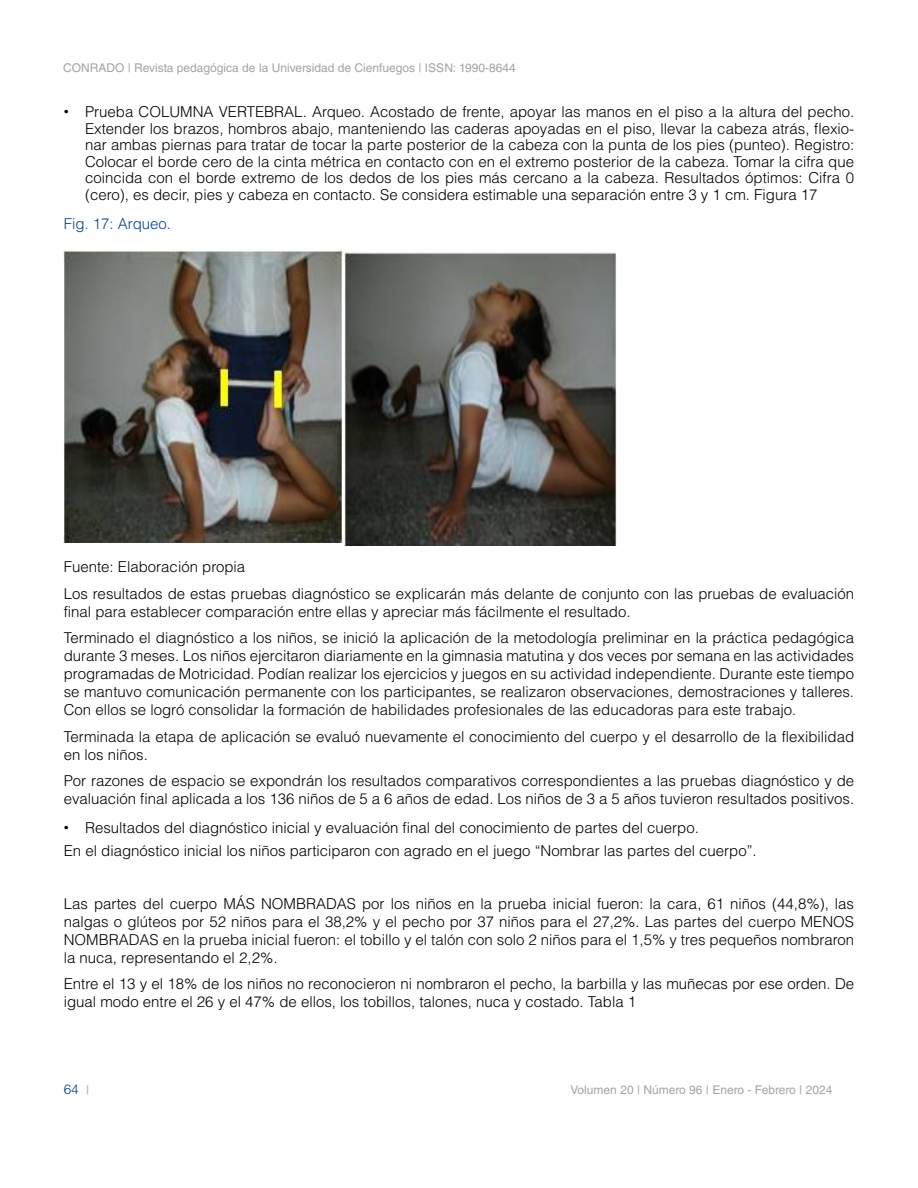
<style>
.page{position:relative;width:918px;height:1188px;background:#fff}
.page>*{position:absolute;margin:0;border:0;box-sizing:border-box;transform-origin:0 0}
.t1{font:300 15px/18px "Helvetica LT Std";color:#000}
.t2{font:300 15px "Helvetica LT Std";color:#004494}
.t3{font:300 13.5px "Helvetica LT Std";color:#004494}
.t4{font:12px "Helvetica LT Std";color:#a3a4a6}
.s1{font-family:"Adobe Caslon Pro";font-weight:400}
.s2{font-weight:400;font-size:12px;color:#a3a4a6}
</style>
<div class="page">
<img style="left:64px;top:251px;width:279px;height:292px">
<img style="left:345px;top:252px;width:272px;height:294px">
<p class="t4" style="left:63px;top:61px;width:454px">CONRADO | Revista pedagógica de la Universidad de Cienfuegos | ISSN: 1990-8644</p>
<p class="t1" style="left:85px;top:103px;width:771px;line-height:16.5px;text-align:justify;text-indent:-21px"><span class="s1">•</span> Prueba COLUMNA VERTEBRAL. Arqueo. Acostado de frente, apoyar las manos en el piso a la altura del pecho.<br>Extender los brazos, hombros abajo, manteniendo las caderas apoyadas en el piso, llevar la cabeza atrás, flexio&shy;nar ambas piernas para tratar de tocar la parte posterior de la cabeza con la punta de los pies (punteo). Registro:<br>Colocar el borde cero de la cinta métrica en contacto con en el extremo posterior de la cabeza. Tomar la cifra que coincida con el borde extremo de los dedos de los pies más cercano a la cabeza. Resultados óptimos: Cifra 0 (cero), es decir, pies y cabeza en contacto. Se considera estimable una separación entre 3 y 1 cm. Figura 17</p>
<p class="t2" style="left:64px;top:214px;width:109px">Fig. 17: Arqueo.</p>
<p class="t1" style="left:64px;top:553px;width:792px;line-height:26.5px">Fuente: Elaboración propia<br>Los resultados de estas pruebas diagnóstico se explicarán más delante de conjunto con las pruebas de evaluación</p>
<p class="t1" style="left:64px;top:598px;width:792px;line-height:26.5px">final para establecer comparación entre ellas y apreciar más fácilmente el resultado.<br>Terminado el diagnóstico a los niños, se inició la aplicación de la metodología preliminar en la práctica pedagógica</p>
<p class="t1" style="left:64px;top:647px;width:792px;text-align:justify">durante 3 meses. Los niños ejercitaron diariamente en la gimnasia matutina y dos veces por semana en las actividades programadas de Motricidad. Podían realizar los ejercicios y juegos en su actividad independiente. Durante este tiempo se mantuvo comunicación permanente con los participantes, se realizaron observaciones, demostraciones y talleres.<br>Con ellos se logró consolidar la formación de habilidades profesionales de las educadoras para este trabajo.</p>
<p class="t1" style="left:64px;top:727px;width:792px">Terminada la etapa de aplicación se evaluó nuevamente el conocimiento del cuerpo y el desarrollo de la flexibilidad en los niños.</p>
<p class="t1" style="left:64px;top:772px;width:792px">Por razones de espacio se expondrán los resultados comparativos correspondientes a las pruebas diagnóstico y de evaluación final aplicada a los 136 niños de 5 a 6 años de edad. Los niños de 3 a 5 años tuvieron resultados positivos.</p>
<p class="t1" style="left:64px;top:817px;width:694px;line-height:22.2px"><span class="s1">•</span> Resultados del diagnóstico inicial y evaluación final del conocimiento de partes del cuerpo.<br>En el diagnóstico inicial los niños participaron con agrado en el juego “Nombrar las partes del cuerpo”.</p>
<p class="t1" style="left:64px;top:894px;width:792px;text-align:justify">Las partes del cuerpo MÁS NOMBRADAS por los niños en la prueba inicial fueron: la cara, 61 niños (44,8%), las nalgas o glúteos por 52 niños para el 38,2% y el pecho por 37 niños para el 27,2%. Las partes del cuerpo MENOS NOMBRADAS en la prueba inicial fueron: el tobillo y el talón con solo 2 niños para el 1,5% y tres pequeños nombraron la nuca, representando el 2,2%.</p>
<p class="t1" style="left:64px;top:975px;width:792px">Entre el 13 y el 18% de los niños no reconocieron ni nombraron el pecho, la barbilla y las muñecas por ese orden. De igual modo entre el 26 y el 47% de ellos, los tobillos, talones, nuca y costado. Tabla 1</p>
<p class="t3" style="left:64px;top:1081px;width:27px">64 <span class="s2">|</span></p>
<p class="t4" style="left:571px;top:1083px;width:263px">Volumen 20 | Número 96 | Enero - Febrero | 2024</p>
</div>
